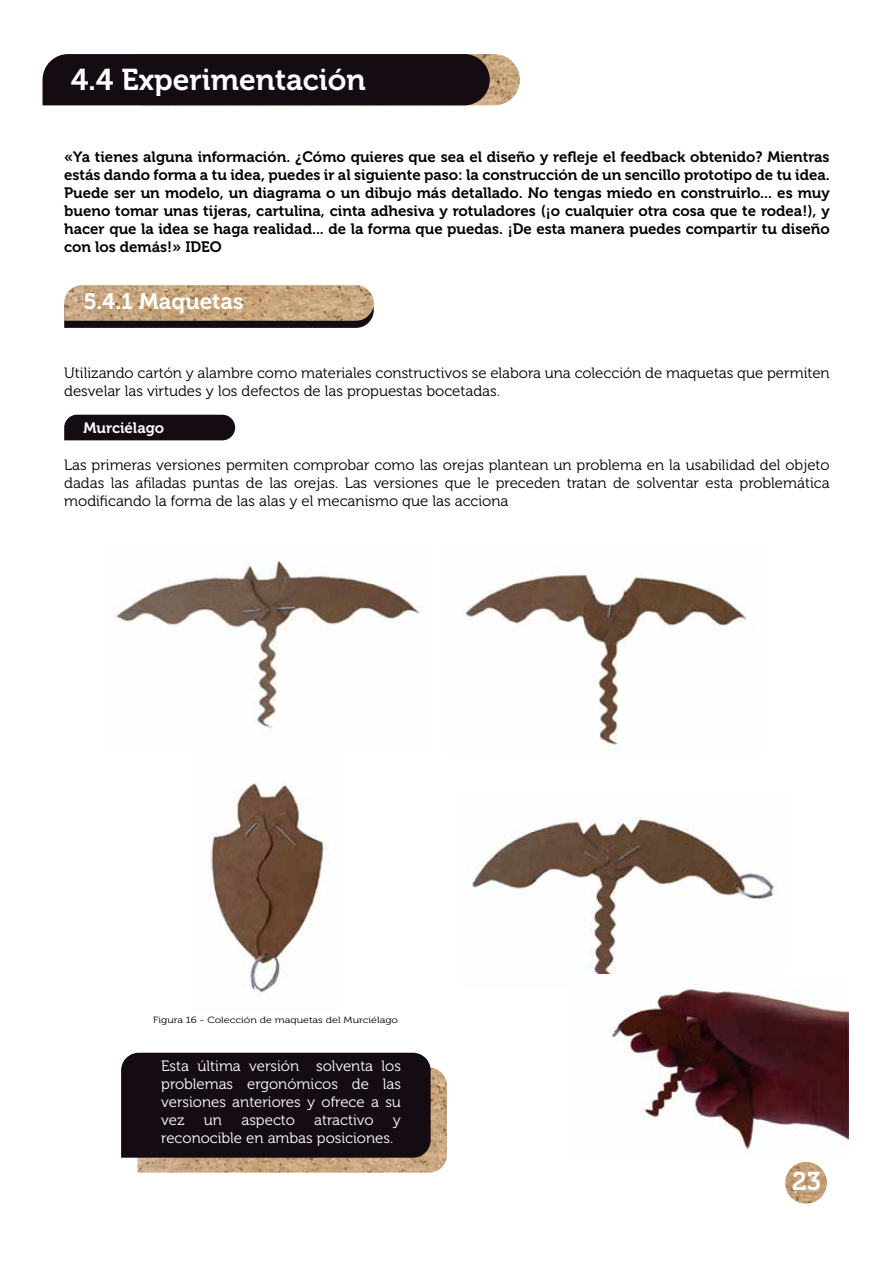
<style>
.page{position:relative;width:893px;height:1263px;background:#fff}
.page>*{position:absolute;margin:0;border:0;box-sizing:border-box;transform-origin:0 0}
.t1{font:30px "Museo 700";color:#fff}
.t2{font:25.5px "Museo 700";color:#fff}
.t3{font:22.5px "Museo 700";color:#fff}
.t4{font:15px/18px "Museo 700";color:#000;text-align:justify}
.t5{font:15px/18px "Museo 300";color:#000}
.t6{font:15px/18px "Museo 300";color:#fff;text-align:justify}
.t7{font:15px "Museo 700";color:#fff}
.t8{font:9px "Museo 300";color:#000;scale:1.19 1}
</style>
<div class="page">
<img style="left:209px;top:781px;width:120px;height:215px">
<img style="left:114px;top:561px;width:306px;height:172px">
<img style="left:462px;top:570px;width:285px;height:181px">
<img style="left:472px;top:818px;width:303px;height:156px">
<img style="left:607px;top:974px;width:242px;height:178px">
<div style="left:64px;top:415px;width:171px;height:25px;background:#150c13"></div>
<img style="left:490px;top:54px;width:30px;height:51px">
<div style="left:43px;top:54px;width:447px;height:51px;background:#150c13"></div>
<svg style="left:64px;top:321px;width:306px;height:7px;background:#1c131a"></svg>
<img style="left:64px;top:285px;width:310px;height:36px">
<img style="left:137px;top:1068px;width:310px;height:104px">
<div style="left:121px;top:1053px;width:310px;height:105px;background:#150c13"></div>
<img style="left:785px;top:1162px;width:42px;height:42px;border-radius:21px">
<h1 class="t1" style="left:71px;top:63px;width:297px">4.4 Experimentación</h1>
<p class="t4" style="left:64px;top:148px;width:767px">«Ya tienes alguna información. ¿Cómo quieres que sea el diseño y refleje el feedback obtenido? Mientras estás dando forma a tu idea, puedes ir al siguiente paso: la construcción de un sencillo prototipo de tu idea.<br>Puede ser un modelo, un diagrama o un dibujo más detallado. No tengas miedo en construirlo... es muy bueno tomar unas tijeras, cartulina, cinta adhesiva y rotuladores (¡o cualquier otra cosa que te rodea!), y hacer que la idea se haga realidad... de la forma que puedas. ¡De esta manera puedes compartir tu diseño con los demás!» IDEO</p>
<h3 class="t3" style="left:83px;top:289px;width:162px">5.4.1 Maquetas</h3>
<p class="t5" style="left:64px;top:364px;width:767px">Utilizando cartón y alambre como materiales constructivos se elabora una colección de maquetas que permiten desvelar las virtudes y los defectos de las propuestas bocetadas.</p>
<p class="t7" style="left:83px;top:419px;width:82px">Murciélago</p>
<p class="t5" style="left:64px;top:456px;width:767px;text-align:justify">Las primeras versiones permiten comprobar como las orejas plantean un problema en la usabilidad del objeto dadas las afiladas puntas de las orejas. Las versiones que le preceden tratan de solventar esta problemática modificando la forma de las alas y el mecanismo que las acciona</p>
<p class="t8" style="left:153px;top:1015px;width:207px">Figura 16 - Colección de maquetas del Murciélago</p>
<p class="t6" style="left:161px;top:1057px;width:241px">Esta última versión solventa los problemas ergonómicos de las versiones anteriores y ofrece a su vez</p>
<p class="t6" style="left:204px;top:1111px;width:20px">un</p>
<p class="t6" style="left:241px;top:1111px;width:55px">aspecto</p>
<p class="t6" style="left:314px;top:1111px;width:61px">atractivo</p>
<p class="t6" style="left:161px;top:1111px;width:241px;text-indent:232px">y reconocible en ambas posiciones.</p>
<h2 class="t2" style="left:792px;top:1167px;width:31px">23</h2>
</div>
